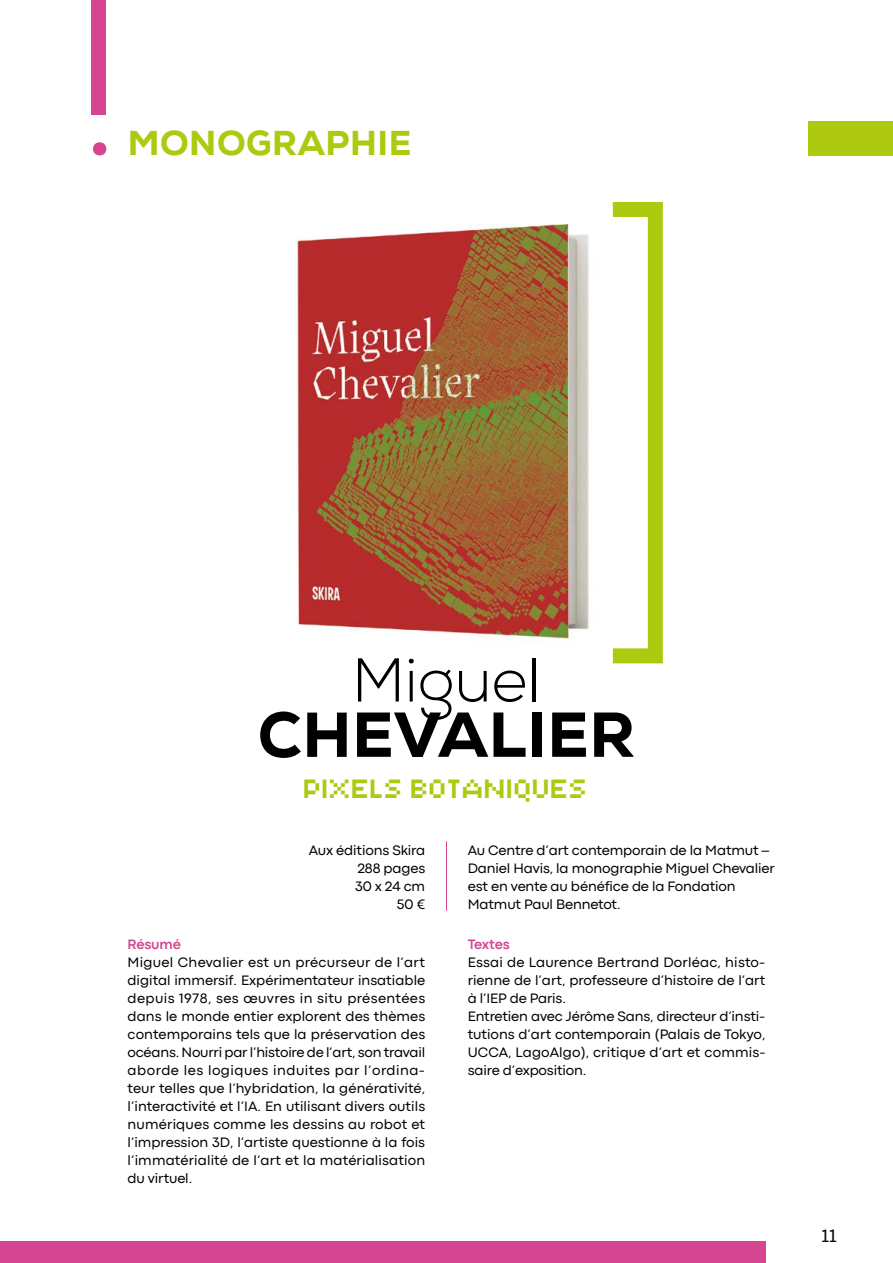
<style>
.page{position:relative;width:893px;height:1263px;background:#fff}
.page>*{position:absolute;margin:0;border:0;box-sizing:border-box;transform-origin:0 0}
.t1{font:800 63.3px "Nexa";letter-spacing:.01em;color:#000}
.t2{font:300 61.65px "Nexa";letter-spacing:-.005em;color:#000}
.t3{font:800 34.5px "Nexa";letter-spacing:.015em;color:#adc910}
.t4{font:29.55px "BITMAP1";color:#adc910}
.t5{font:18px "Nexa";color:#000}
.t6{font:14.25px/18px "Codec Pro";letter-spacing:-.01em;color:#000}
.t7{font:700 14.25px "Codec Pro";letter-spacing:-.01em;color:#d54592}
</style>
<div class="page">
<div style="left:91px;top:0;width:15px;height:115px;background:#d54592"></div>
<svg style="left:93px;top:142px;width:13px;height:14px"></svg>
<hr style="left:446px;top:841px;width:1px;height:70px;background:#d54592">
<img style="left:296px;top:223px;width:293px;height:416px">
<div style="left:605px;top:202px;width:58px;height:461px;border:15px solid #adc910"></div>
<div style="left:808px;top:121px;width:85px;height:34px;background:#adc910"></div>
<div style="left:0;top:1242px;width:765px;height:21px;background:#d54592"></div>
<h3 class="t3" style="left:128px;top:121px;width:285px">MONOGRAPHIE</h3>
<h2 class="t2" style="left:352px;top:644px;width:191px">Miguel</h2>
<h1 class="t1" style="left:258px;top:694px;width:379px">CHEVALIER</h1>
<h3 class="t4" style="left:304px;top:769px;width:286px">PIXELS BOTANIQUES</h3>
<p class="t6" style="left:309px;top:841px;width:118px;text-align:right">Aux éditions Skira<br>288 pages<br>30 x 24 cm<br>50 €</p>
<p class="t6" style="left:468px;top:841px;width:309px">Au Centre d’art contemporain de la Matmut – Daniel Havis, la monographie Miguel Chevalier est en vente au bénéfice de la Fondation Matmut Paul Bennetot.</p>
<p class="t7" style="left:128px;top:936px;width:55px">Résumé</p>
<p class="t6" style="left:128px;top:953px;width:299px;text-align:justify">Miguel Chevalier est un précurseur de l’art digital immersif. Expérimentateur insatiable depuis 1978, ses œuvres in situ présentées dans le monde entier explorent des thèmes contemporains tels que la préservation des océans. Nourri par l’histoire de l’art, son travail aborde les logiques induites par l’ordina&shy;teur telles que l’hybridation, la générativité, l’interactivité et l’IA. En utilisant divers outils numériques comme les dessins au robot et l’impression 3D, l’artiste questionne à la fois l’immatérialité de l’art et la matérialisation du virtuel.</p>
<p class="t7" style="left:468px;top:936px;width:43px">Textes</p>
<p class="t6" style="left:468px;top:953px;width:299px">Essai de Laurence Bertrand Dorléac, histo&shy;rienne de l’art, professeure d’histoire de l’art à l’IEP de Paris.<br>Entretien avec Jérôme Sans, directeur d’insti&shy;tutions d’art contemporain (Palais de Tokyo, UCCA, LagoAlgo), critique d’art et commis&shy;saire d’exposition.</p>
<p class="t5" style="left:822px;top:1225px;width:17px">11</p>
</div>
